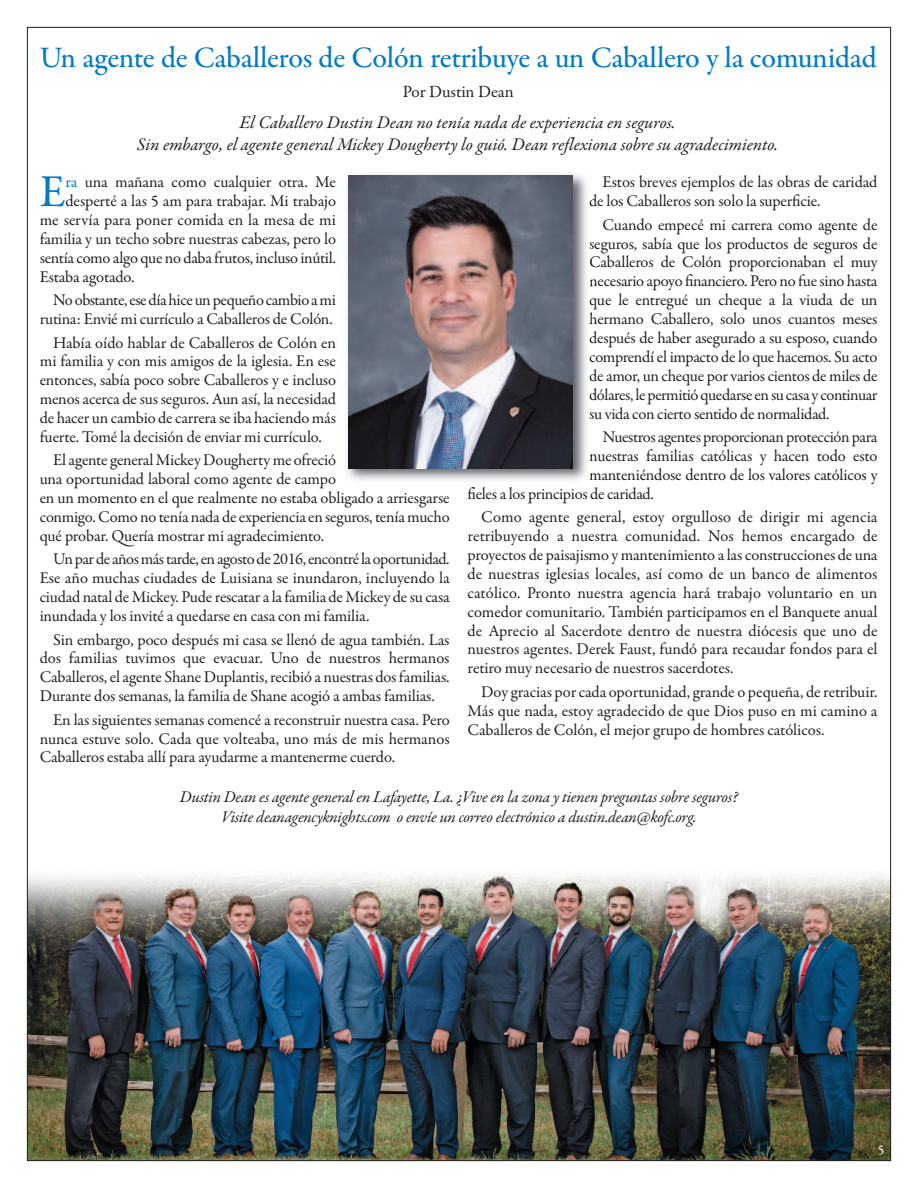
<style>
.page{position:relative;width:918px;height:1188px;background:#fff}
.page>*{position:absolute;margin:0;border:0;box-sizing:border-box;transform-origin:0 0}
.t1{font:45.9px "Garamond Premr Pro";color:#007bc3}
.t2{font:500 30px "Garamond Premr Pro";letter-spacing:-.01em;color:#007bc3}
.t3{font:italic 18px/22.5px "Garamond Premr Pro";color:#231f20;text-align:center}
.t4{font:17.25px "Garamond Premr Pro";letter-spacing:-.005em;color:#231f20}
.t5{font:16.5px/18.9px "Garamond Premr Pro";letter-spacing:-.01em;color:#231f20;text-align:justify}
.t6{font:italic 16.5px/19.5px "Garamond Premr Pro";letter-spacing:-.02em;color:#231f20;text-align:center}
.t7{font:13.5px "Garamond Premr Pro";color:#fff}
.s1{color:#007bc3}
</style>
<div class="page">
<img style="left:29px;top:873px;width:860px;height:286px">
<img style="left:347px;top:174px;width:245px;height:314px">
<svg style="left:590px;top:199px;width:2px;height:8px"></svg>
<svg style="left:590px;top:242px;width:2px;height:8px"></svg>
<svg style="left:590px;top:257px;width:2px;height:10px"></svg>
<svg style="left:590px;top:279px;width:2px;height:8px"></svg>
<svg style="left:590px;top:298px;width:2px;height:8px"></svg>
<svg style="left:589px;top:312px;width:3px;height:12px"></svg>
<svg style="left:590px;top:335px;width:2px;height:9px"></svg>
<svg style="left:590px;top:355px;width:2px;height:8px"></svg>
<svg style="left:590px;top:373px;width:2px;height:8px"></svg>
<svg style="left:590px;top:393px;width:2px;height:7px"></svg>
<svg style="left:590px;top:410px;width:2px;height:9px"></svg>
<svg style="left:590px;top:453px;width:2px;height:8px"></svg>
<svg style="left:590px;top:472px;width:2px;height:8px"></svg>
<img style="left:470px;top:487px;width:33px;height:1px">
<img style="left:348px;top:175px;width:225px;height:293px">
<h2 class="t2" style="left:40px;top:46px;width:839px">Un agente de Caballeros de Colón retribuye a un Caballero y la comunidad</h2>
<p class="t4" style="left:403px;top:85px;width:113px">Por Dustin Dean</p>
<p class="t3" style="left:137px;top:113px;width:643px">El Caballero Dustin Dean no tenía nada de experiencia en seguros.<br>Sin embargo, el agente general Mickey Dougherty lo guió. Dean reflexiona sobre su agradecimiento.</p>
<h1 class="t1" style="left:40px;top:174px;width:27px">E</h1>
<p class="t5" style="left:65px;top:174px;width:272px"><span class="s1">ra</span> una mañana como cualquier otra. Me</p>
<p class="t5" style="left:65px;top:193px;width:272px">desperté a las 5 am para trabajar. Mi trabajo</p>
<p class="t5" style="left:40px;top:212px;width:298px">me servía para poner comida en la mesa de mi</p>
<p class="t5" style="left:40px;top:231px;width:298px">familia y un techo sobre nuestras cabezas, pero lo</p>
<p class="t5" style="left:40px;top:250px;width:298px">sentía como algo que no daba frutos, incluso inútil.</p>
<p class="t5" style="left:40px;top:269px;width:96px">Estaba agotado.</p>
<p class="t5" style="left:40px;top:292px;width:298px;text-align:right">Noobstante,esedíahiceunpequeñocambioami rutina: Envié mi currículo a Caballeros de Colón.</p>
<p class="t5" style="left:40px;top:334px;width:298px;text-indent:14px">Había oído hablar de Caballeros de Colón en mi familia y con mis amigos de la iglesia. En ese entonces, sabía poco sobre Caballeros y e incluso menos acerca de sus seguros. Aun así, la necesidad de hacer un cambio de carrera se iba haciendo más fuerte. Tomé la decisión de enviar mi currículo.</p>
<p class="t5" style="left:40px;top:452px;width:411px;text-align:left;text-indent:14px">El agente general Mickey Dougherty me ofreció<br>una oportunidad laboral como agente de campo<br>en un momento en el que realmente no estaba obligado a arriesgarse conmigo. Como no tenía nada de experiencia en seguros, tenía mucho qué probar. Quería mostrar mi agradecimiento.</p>
<p class="t5" style="left:40px;top:551px;width:411px;text-indent:14px">Unpardeañosmástarde,enagostode2016,encontrélaoportunidad.<br>Ese año muchas ciudades de Luisiana se inundaron, incluyendo la ciudad natal de Mickey. Pude rescatar a la familia de Mickey de su casa inundada y los invité a quedarse en casa con mi familia.</p>
<p class="t5" style="left:40px;top:631px;width:411px;text-indent:14px">Sin embargo, poco después mi casa se llenó de agua también. Las dos familias tuvimos que evacuar. Uno de nuestros hermanos Caballeros, el agente Shane Duplantis, recibió a nuestras dos familias.<br>Durante dos semanas, la familia de Shane acogió a ambas familias.</p>
<p class="t5" style="left:40px;top:711px;width:411px;text-indent:13px">En las siguientes semanas comencé a reconstruir nuestra casa. Pero nunca estuve solo. Cada que volteaba, uno más de mis hermanos Caballeros estaba allí para ayudarme a mantenerme cuerdo.</p>
<p class="t5" style="left:589px;top:174px;width:290px;text-indent:13px">Estos breves ejemplos de las obras de caridad de los Caballeros son solo la superficie.</p>
<p class="t5" style="left:589px;top:216px;width:290px;text-indent:13px">Cuando empecé mi carrera como agente de seguros, sabía que los productos de seguros de Caballeros de Colón proporcionaban el muy necesario apoyo financiero. Pero no fue sino hasta que le entregué un cheque a la viuda de un hermano Caballero, solo unos cuantos meses después de haber asegurado a su esposo, cuando comprendí el impacto de lo que hacemos. Su acto de amor, un cheque por varios cientos de miles de dólares, lepermitió quedarseensucasa y continuar su vida con cierto sentido de normalidad.</p>
<p class="t5" style="left:603px;top:429px;width:276px">Nuestrosagentes proporcionanprotecciónpara</p>
<p class="t5" style="left:589px;top:448px;width:290px">nuestras familias católicas y hacen todo esto</p>
<p class="t5" style="left:589px;top:467px;width:290px">manteniéndose dentro de los valores católicos y</p>
<p class="t5" style="left:468px;top:486px;width:188px">fieles a los principios de caridad.</p>
<p class="t5" style="left:468px;top:509px;width:411px;text-indent:13px">Como agente general, estoy orgulloso de dirigir mi agencia retribuyendo a nuestra comunidad. Nos hemos encargado de proyectos de paisajismo y mantenimiento a las construcciones de una de nuestras iglesias locales, así como de un banco de alimentos católico. Pronto nuestra agencia hará trabajo voluntario en un comedor comunitario. También participamos en el Banquete anual de Aprecio al Sacerdote dentro de nuestra diócesis que uno de nuestros agentes. Derek Faust, fundó para recaudar fondos para el retiro muy necesario de nuestros sacerdotes.</p>
<p class="t5" style="left:468px;top:684px;width:411px;text-indent:14px">Doy gracias por cada oportunidad, grande o pequeña, de retribuir.<br>Más que nada, estoy agradecido de que Dios puso en mi camino a Caballeros de Colón, el mejor grupo de hombres católicos.</p>
<p class="t6" style="left:180px;top:789px;width:560px">Dustin Dean es agente general en Lafayette, La. ¿Vive en la zona y tienen preguntas sobre seguros?<br>Visite deanagencyknights.com o envíe un correo electrónico a dustin.dean@kofc.org.</p>
<p class="t7" style="left:878px;top:1145px;width:8px">5</p>
</div>
